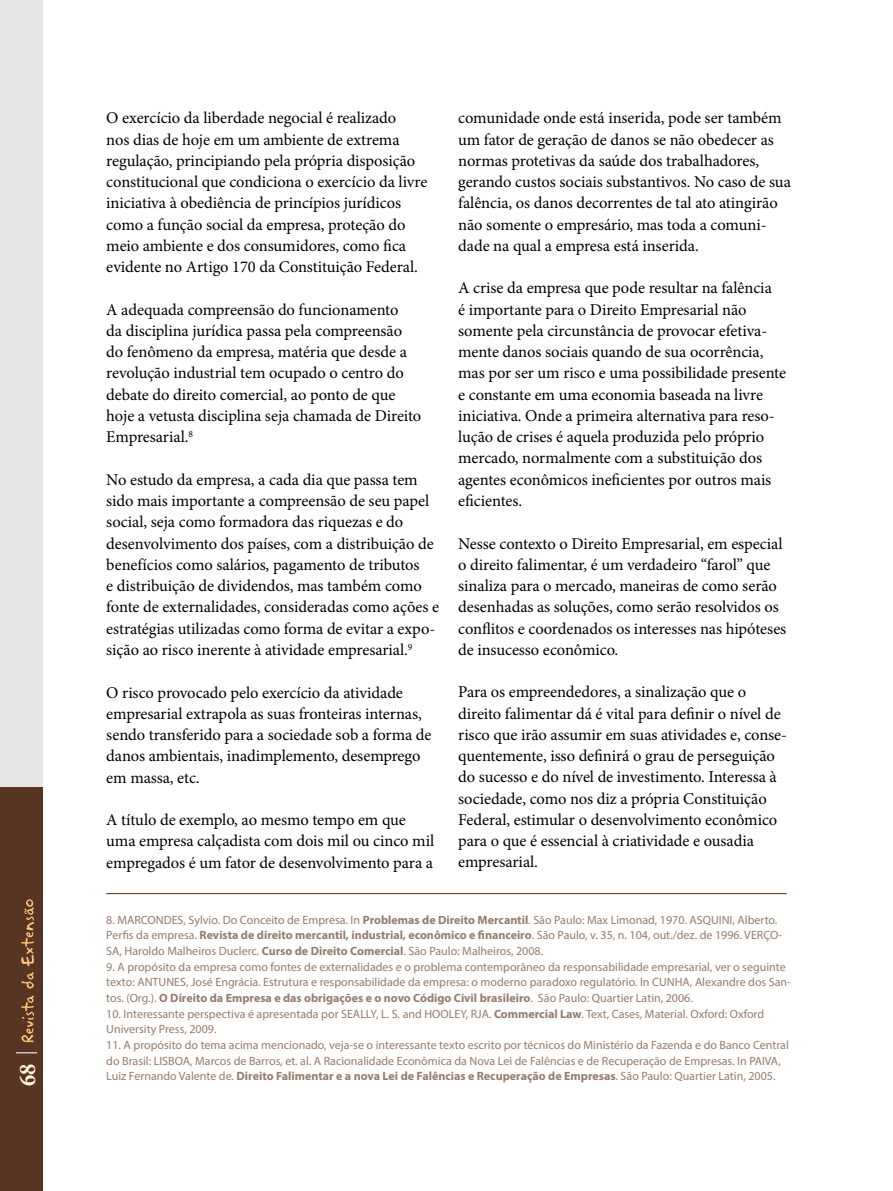
<style>
.page{position:relative;width:893px;height:1191px;background:#fff}
.page>*{position:absolute;margin:0;border:0;box-sizing:border-box;transform-origin:0 0}
.t1{font:700 condensed 24px "Minion Pro";color:#fff6dc}
.t2{font:16.5px/21.3px "Minion Pro";letter-spacing:-.005em;color:#000}
.t3{font:12px/15.8px "Myriad Pro";color:#967b6a}
.t4{font:700 12px "Myriad Pro";color:#967b6a}
.s1{font-weight:700}
.s2{font-weight:400}
</style>
<div class="page">
<div style="left:0;top:0;width:43px;height:1191px;background:#e6e6e6"></div>
<div style="left:0;top:787px;width:43px;height:404px;background:#583422"></div>
<hr style="left:106px;top:893px;width:681px;height:1px;background:#532d1d">
<svg style="left:16px;top:1052px;width:21px;height:1px"></svg>
<svg style="left:21px;top:995px;width:13px;height:47px"></svg>
<svg style="left:21px;top:899px;width:13px;height:89px"></svg>
<p class="t2" style="left:106px;top:107px;width:323px">O exercício da liberdade negocial é realizado<br>nos dias de hoje em um ambiente de extrema regulação, principiando pela própria disposição constitucional que condiciona o exercício da livre iniciativa à obediência de princípios jurídicos como a função social da empresa, proteção do meio ambiente e dos consumidores, como fica evidente no Artigo 170 da Constituição Federal.</p>
<p class="t2" style="left:106px;top:299px;width:317px">A adequada compreensão do funcionamento<br>da disciplina jurídica passa pela compreensão do fenômeno da empresa, matéria que desde a revolução industrial tem ocupado o centro do debate do direito comercial, ao ponto de que hoje a vetusta disciplina seja chamada de Direito Empresarial.<sup>8</sup></p>
<p class="t2" style="left:106px;top:469px;width:334px">No estudo da empresa, a cada dia que passa tem sido mais importante a compreensão de seu papel social, seja como formadora das riquezas e do desenvolvimento dos países, com a distribuição de benefícios como salários, pagamento de tributos<br>e distribuição de dividendos, mas também como fonte de externalidades, consideradas como ações e estratégias utilizadas como forma de evitar a expo&shy;sição ao risco inerente à atividade empresarial.<sup>9</sup></p>
<p class="t2" style="left:106px;top:681px;width:327px">O risco provocado pelo exercício da atividade empresarial extrapola as suas fronteiras internas, sendo transferido para a sociedade sob a forma de danos ambientais, inadimplemento, desemprego em massa, etc.</p>
<p class="t2" style="left:106px;top:809px;width:329px">A título de exemplo, ao mesmo tempo em que uma empresa calçadista com dois mil ou cinco mil empregados é um fator de desenvolvimento para a</p>
<p class="t2" style="left:458px;top:107px;width:334px">comunidade onde está inserida, pode ser também um fator de geração de danos se não obedecer as normas protetivas da saúde dos trabalhadores, gerando custos sociais substantivos. No caso de sua falência, os danos decorrentes de tal ato atingirão não somente o empresário, mas toda a comuni&shy;dade na qual a empresa está inserida.</p>
<p class="t2" style="left:458px;top:277px;width:329px">A crise da empresa que pode resultar na falência<br>é importante para o Direito Empresarial não somente pela circunstância de provocar efetiva&shy;mente danos sociais quando de sua ocorrência, mas por ser um risco e uma possibilidade presente e constante em uma economia baseada na livre iniciativa. Onde a primeira alternativa para reso&shy;lução de crises é aquela produzida pelo próprio mercado, normalmente com a substituição dos agentes econômicos ineficientes por outros mais eficientes.</p>
<p class="t2" style="left:458px;top:532px;width:330px">Nesse contexto o Direito Empresarial, em especial o direito falimentar, é um verdadeiro “farol” que sinaliza para o mercado, maneiras de como serão desenhadas as soluções, como serão resolvidos os conflitos e coordenados os interesses nas hipóteses de insucesso econômico.</p>
<p class="t2" style="left:458px;top:681px;width:330px">Para os empreendedores, a sinalização que o direito falimentar dá é vital para definir o nível de risco que irão assumir em suas atividades e, conse&shy;quentemente, isso definirá o grau de perseguição do sucesso e do nível de investimento. Interessa à sociedade, como nos diz a própria Constituição Federal, estimular o desenvolvimento econômico para o que é essencial à criatividade e ousadia empresarial.</p>
<p class="t3" style="left:106px;top:911px;width:677px">8. MARCONDES, Sylvio. Do Conceito de Empresa. In <span class="s1">Problemas de Direito Mercantil</span>. São Paulo: Max Limonad, 1970. ASQUINI, Alberto.<br>Perfis da empresa. <span class="s1">Revista de direito mercantil, industrial, econômico e financeiro</span>. São Paulo, v. 35, n. 104, out./dez. de 1996. VERÇO-<br>SA, Haroldo Malheiros Duclerc. <span class="s1">Curso de Direito Comercial</span>. São Paulo: Malheiros, 2008.</p>
<p class="t3" style="left:106px;top:958px;width:686px">9. A propósito da empresa como fontes de externalidades e o problema contemporâneo da responsabilidade empresarial, ver o seguinte texto: ANTUNES, José Engrácia. Estrutura e responsabilidade da empresa: o moderno paradoxo regulatório. In CUNHA, Alexandre dos San&shy;tos. (Org.). <span class="s1">O Direito da Empresa e das obrigações e o novo Código Civil brasileiro</span>. São Paulo: Quartier Latin, 2006.</p>
<p class="t3" style="left:106px;top:1005px;width:659px">10. Interessante perspectiva é apresentada por SEALLY, L. S. and HOOLEY, RJA. <span class="s1">Commercial Law</span>. Text, Cases, Material. Oxford: Oxford<br>University Press, 2009.</p>
<p class="t3" style="left:106px;top:1037px;width:684px">11. A propósito do tema acima mencionado, veja-se o interessante texto escrito por técnicos do Ministério da Fazenda e do Banco Central do Brasil: LISBOA, Marcos de Barros, et. al. A Racionalidade Econômica da Nova Lei de Falências e de Recuperação de Empresas. In PAIVA,</p>
<h1 class="t1" style="left:11px;top:1085px;width:24px;rotate:-90deg">68</h1>
<p class="t4" style="left:106px;top:1068px;width:671px"><span class="s2">Luiz Fernando Valente de.</span> Direito Falimentar e a nova Lei de Falências e Recuperação de Empresas<span class="s2">. São Paulo: Quartier Latin, 2005.</span></p>
</div>
